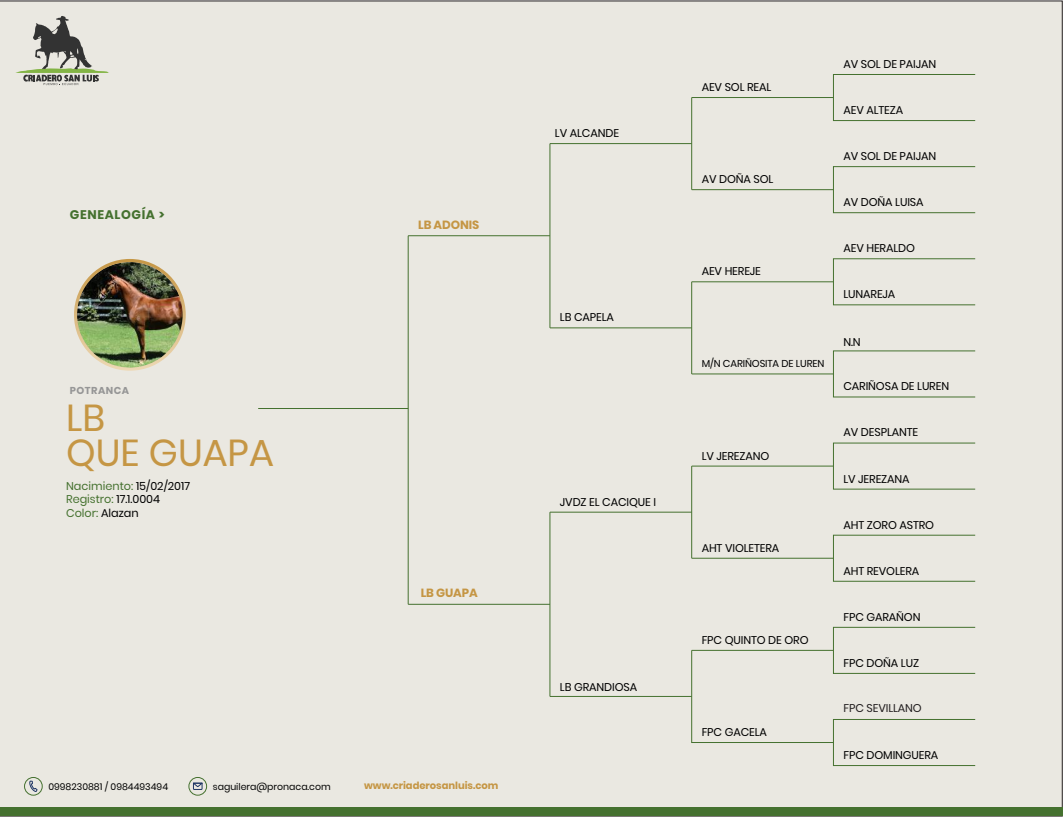
<style>
.page{position:relative;width:1063px;height:817px;background:#fff}
.page>*{position:absolute;margin:0;border:0;box-sizing:border-box;transform-origin:0 0}
.t1{font:37.5px/35px "Poppins";color:#c59644}
.t2{font:700 12.5px "Poppins";letter-spacing:.05em;color:#45712f}
.t3{font:700 11.88px "Poppins";letter-spacing:-.01em;color:#c59644}
.t4{font:11.25px "Poppins";letter-spacing:-.01em;color:#000}
.t5{font:11.25px/13.8px "Poppins";color:#45712f}
.t6{font:11.25px "Poppins";letter-spacing:-.01em;color:#231f20}
.t7{font:700 10px "Poppins";letter-spacing:-.005em;color:#c59644}
.t8{font:10px "Poppins";letter-spacing:-.01em;color:#000}
.t9{font:700 10px "Poppins";letter-spacing:.05em;color:#969696}
.t10{font:9.38px "Poppins";color:#000}
.s1{color:#000}
</style>
<div class="page">
<div style="left:0;top:1px;width:1062px;height:807px;background:#eae8e1"></div>
<svg style="left:15px;top:16px;width:95px;height:69px;background:#b7b7ad"></svg>
<div style="left:833px;top:74px;width:143px;height:47px;border:1px solid #45712f"></div>
<hr style="left:691px;top:98px;width:1px;height:92px;background:#45712f">
<hr style="left:549px;top:144px;width:1px;height:184px;background:#45712f">
<hr style="left:258px;top:408px;width:150px;height:1px;background:#45712f">
<hr style="left:408px;top:236px;width:1px;height:368px;background:#45712f">
<hr style="left:549px;top:512px;width:1px;height:184px;background:#45712f">
<hr style="left:691px;top:282px;width:1px;height:92px;background:#45712f">
<hr style="left:691px;top:466px;width:1px;height:92px;background:#45712f">
<div style="left:691px;top:649px;width:143px;height:94px;background:#eae8e1"></div>
<div style="left:74px;top:259px;width:112px;height:112px;border:3px solid #fff;border-radius:50%"></div>
<div style="left:0;top:808px;width:1062px;height:8px;background:#45712f"></div>
<div style="left:24px;top:777px;width:19px;height:19px;border:1px solid #45712f;border-radius:50%"></div>
<svg style="left:29px;top:780px;width:9px;height:12px"></svg>
<div style="left:188px;top:777px;width:19px;height:19px;border:1px solid #45712f;border-radius:50%"></div>
<svg style="left:191px;top:782px;width:12px;height:8px"></svg>
<p class="t2" style="left:70px;top:207px;width:96px">GENEALOGÍA &gt;</p>
<p class="t9" style="left:70px;top:384px;width:61px">POTRANCA</p>
<h1 class="t1" style="left:66px;top:400px;width:209px">LB<br>QUE GUAPA</h1>
<p class="t5" style="left:66px;top:479px;width:125px">Nacimiento: <span class="s1">15/02/2017<br></span>Registro: <span class="s1">17.1.0004<br></span>Color: <span class="s1">Alazan</span></p>
<p class="t3" style="left:418px;top:218px;width:63px">LB ADONIS</p>
<p class="t3" style="left:421px;top:586px;width:58px">LB GUAPA</p>
<p class="t10" style="left:48px;top:781px;width:121px">0998230881 / 0984493494</p>
<p class="t10" style="left:213px;top:781px;width:119px">saguilera@pronaca.com</p>
<p class="t7" style="left:364px;top:780px;width:136px">www.criaderosanluis.com</p>
<p class="t4" style="left:555px;top:127px;width:66px">LV ALCANDE</p>
<p class="t4" style="left:560px;top:311px;width:56px">LB CAPELA</p>
<p class="t4" style="left:560px;top:495px;width:98px">JVDZ EL CACIQUE I</p>
<p class="t4" style="left:560px;top:680px;width:79px">LB GRANDIOSA</p>
<p class="t4" style="left:702px;top:80px;width:71px">AEV SOL REAL</p>
<p class="t4" style="left:702px;top:173px;width:73px">AV DOÑA SOL</p>
<p class="t4" style="left:702px;top:265px;width:61px">AEV HEREJE</p>
<p class="t8" style="left:702px;top:358px;width:124px">M/N CARIÑOSITA DE LUREN</p>
<p class="t4" style="left:702px;top:449px;width:69px">LV JEREZANO</p>
<p class="t4" style="left:702px;top:541px;width:79px">AHT VIOLETERA</p>
<p class="t4" style="left:702px;top:633px;width:108px">FPC QUINTO DE ORO</p>
<p class="t4" style="left:702px;top:726px;width:67px">FPC GACELA</p>
<p class="t4" style="left:843px;top:57px;width:94px">AV SOL DE PAIJAN</p>
<p class="t4" style="left:843px;top:104px;width:61px">AEV ALTEZA</p>
<p class="t4" style="left:843px;top:150px;width:94px">AV SOL DE PAIJAN</p>
<p class="t4" style="left:843px;top:196px;width:82px">AV DOÑA LUISA</p>
<p class="t4" style="left:843px;top:242px;width:73px">AEV HERALDO</p>
<p class="t4" style="left:843px;top:288px;width:53px">LUNAREJA</p>
<p class="t4" style="left:843px;top:335px;width:19px">N.N</p>
<p class="t4" style="left:843px;top:380px;width:107px">CARIÑOSA DE LUREN</p>
<p class="t4" style="left:843px;top:426px;width:76px">AV DESPLANTE</p>
<p class="t4" style="left:843px;top:472px;width:68px">LV JEREZANA</p>
<p class="t4" style="left:843px;top:518px;width:92px">AHT ZORO ASTRO</p>
<p class="t4" style="left:843px;top:564px;width:77px">AHT REVOLERA</p>
<p class="t4" style="left:843px;top:610px;width:79px">FPC GARAÑON</p>
<p class="t4" style="left:843px;top:656px;width:77px">FPC DOÑA LUZ</p>
<p class="t6" style="left:843px;top:701px;width:80px">FPC SEVILLANO</p>
<p class="t4" style="left:843px;top:748px;width:96px">FPC DOMINGUERA</p>
</div>
